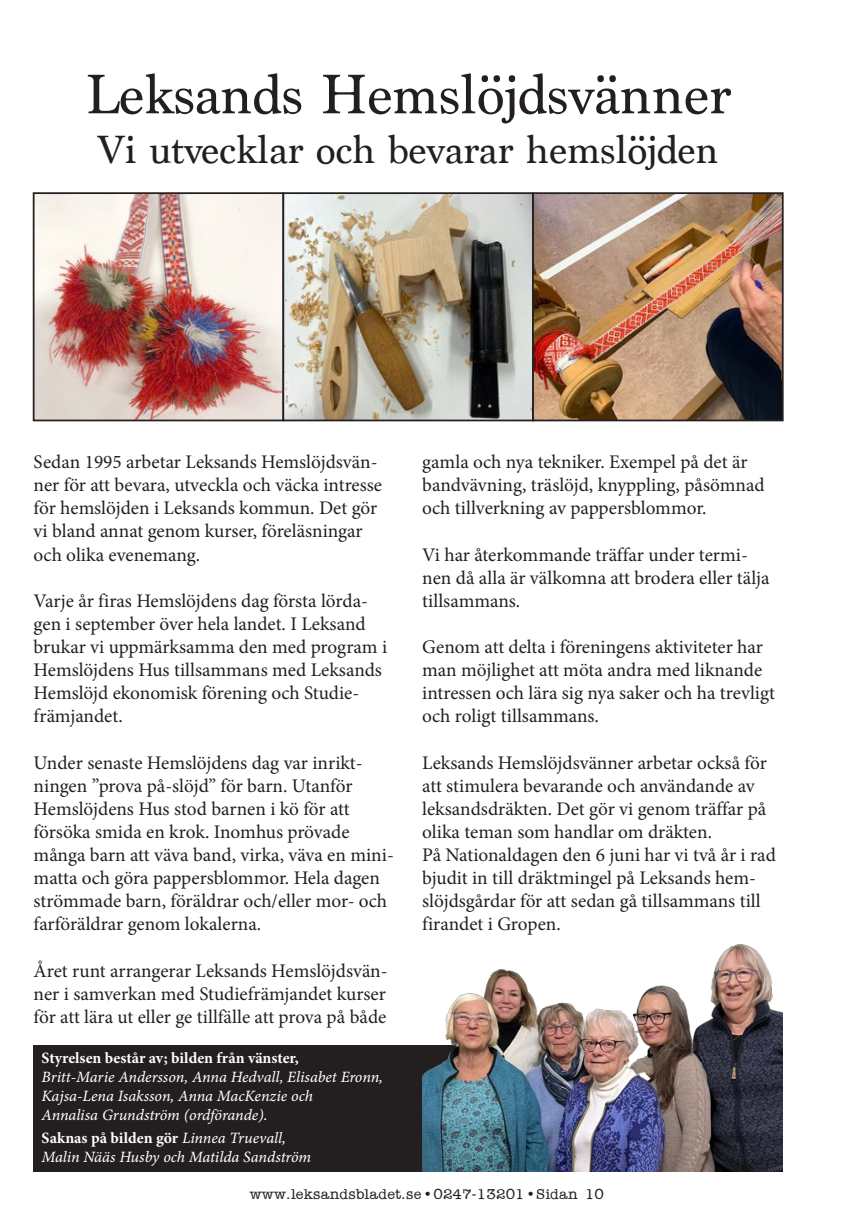
<style>
.page{position:relative;width:854px;height:1216px;background:#fff}
.page>*{position:absolute;margin:0;border:0;box-sizing:border-box;transform-origin:0 0}
.t1{font:58.1px "Marion";color:#231f20}
.t2{font:41.48px "Marion";color:#231f20}
.t3{font:19.25px/23.1px "Minion Pro";color:#231f20}
.t4{font:15.75px/18.9px "Minion Pro It Capt";letter-spacing:-.005em;color:#fff}
.t5{font:300 15.75px "American Typewriter";color:#231f20}
.s1{font-family:"Minion Pro";font-weight:700}
.s2{font-family:"Minion Std";font-weight:900}
</style>
<div class="page">
<div style="left:34px;top:1044px;width:510px;height:127px;background:#231f20"></div>
<img style="left:422px;top:944px;width:360px;height:227px">
<img style="left:36px;top:195px;width:744px;height:223px">
<div style="left:33px;top:192px;width:251px;height:229px;border:2px solid #231f20"></div>
<div style="left:282px;top:192px;width:251px;height:229px;border:2px solid #231f20"></div>
<div style="left:532px;top:192px;width:251px;height:229px;border:2px solid #231f20"></div>
<p class="t1" style="left:85px;top:60px;width:647px">Leksands Hemslöjdsvänner</p>
<p class="t2" style="left:98px;top:125px;width:622px">Vi utvecklar och bevarar hemslöjden</p>
<p class="t3" style="left:34px;top:450px;width:350px">Sedan 1995 arbetar Leksands Hemslöjdsvän&shy;ner för att bevara, utveckla och väcka intresse för hemslöjden i Leksands kommun. Det gör vi bland annat genom kurser, föreläsningar och olika evenemang.</p>
<p class="t3" style="left:34px;top:589px;width:355px">Varje år firas Hemslöjdens dag första lörda&shy;gen i september över hela landet. I Leksand brukar vi uppmärksamma den med program i Hemslöjdens Hus tillsammans med Leksands Hemslöjd ekonomisk förening och Studie&shy;främjandet.</p>
<p class="t3" style="left:34px;top:751px;width:361px">Under senaste Hemslöjdens dag var inrikt&shy;ningen ”prova på-slöjd” för barn. Utanför Hemslöjdens Hus stod barnen i kö för att försöka smida en krok. Inomhus prövade många barn att väva band, virka, väva en mini&shy;matta och göra pappersblommor. Hela dagen strömmade barn, föräldrar och/eller mor- och farföräldrar genom lokalerna.</p>
<p class="t3" style="left:34px;top:958px;width:355px;text-align:justify">Året runt arrangerar Leksands Hemslöjdsvän&shy;ner i samverkan med Studiefrämjandet kurser för att lära ut eller ge tillfälle att prova på både</p>
<p class="t4" style="left:42px;top:1048px;width:343px"><span class="s1">Styrelsen består av; bilden från vänster,<br></span>Britt-Marie Andersson, Anna Hedvall, Elisabet Eronn, Kajsa-Lena Isaksson, Anna MacKenzie och<br>Annalisa Grundström (ordförande).</p>
<p class="t4" style="left:42px;top:1128px;width:271px"><span class="s1">Saknas på bilden gör</span> Linnea Truevall,<br>Malin Nääs Husby och Matilda Sandström</p>
<p class="t3" style="left:422px;top:450px;width:344px">gamla och nya tekniker. Exempel på det är bandvävning, träslöjd, knyppling, påsömnad och tillverkning av pappersblommor.</p>
<p class="t3" style="left:422px;top:543px;width:349px">Vi har återkommande träffar under termi&shy;nen då alla är välkomna att brodera eller tälja tillsammans.</p>
<p class="t3" style="left:422px;top:635px;width:354px">Genom att delta i föreningens aktiviteter har man möjlighet att möta andra med liknande intressen och lära sig nya saker och ha trevligt och roligt tillsammans.</p>
<p class="t3" style="left:422px;top:751px;width:355px">Leksands Hemslöjdsvänner arbetar också för att stimulera bevarande och användande av leksandsdräkten. Det gör vi genom träffar på olika teman som handlar om dräkten.<br>På Nationaldagen den 6 juni har vi två år i rad bjudit in till dräktmingel på Leksands hem&shy;slöjdsgårdar för att sedan gå tillsammans till firandet i Gropen.</p>
<p class="t5" style="left:249px;top:1186px;width:356px">www.leksandsbladet.se <span class="s2">•</span> 0247-13201 <span class="s2">•</span> Sidan 10</p>
</div>
